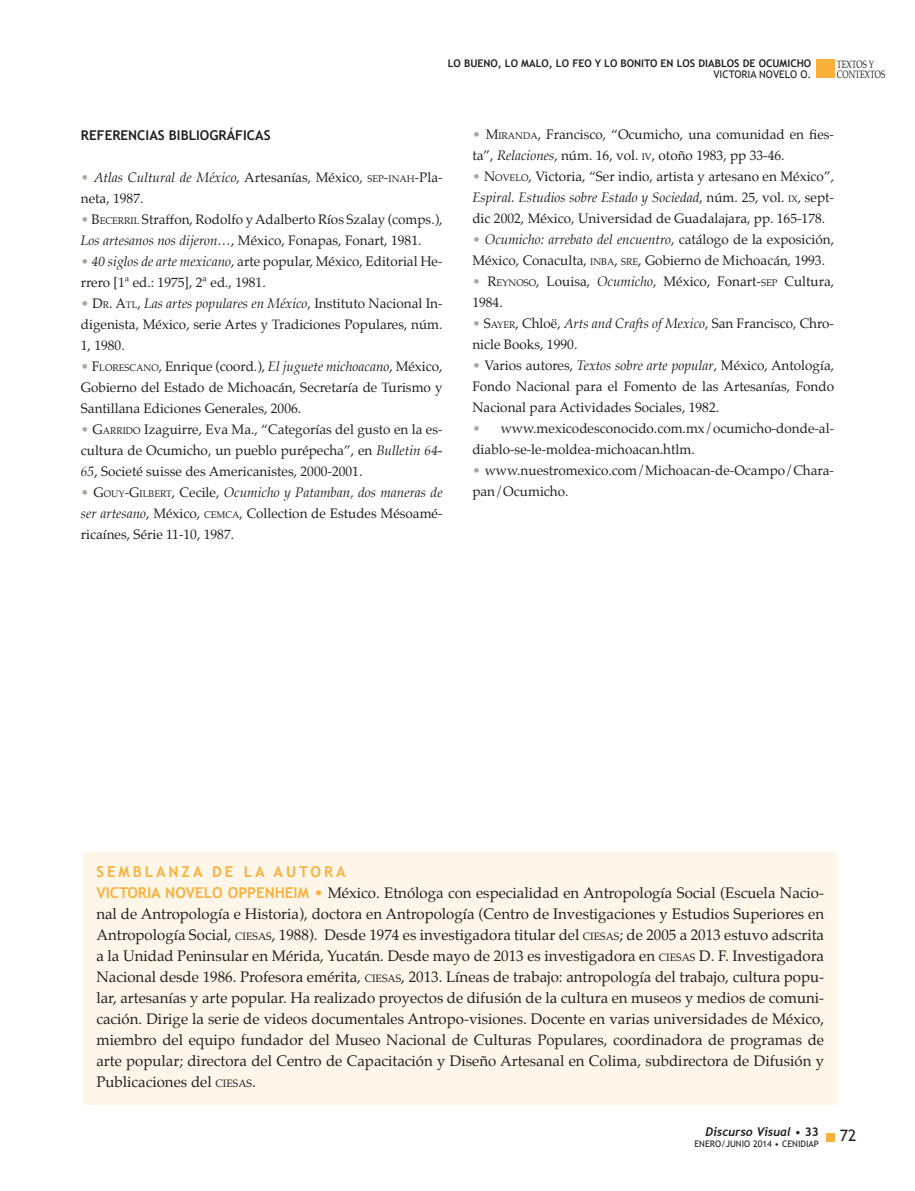
<style>
.page{position:relative;width:915px;height:1191px;background:#fff}
.page>*{position:absolute;margin:0;border:0;box-sizing:border-box;transform-origin:0 0}
.t1{font:15.75px "Trebuchet MS";color:#231f20}
.SEMBLANZA{font:15px/21px "Palatino";color:#231f20;text-align:justify}
.SEMBLANZA-2{font:700 15px "Trebuchet MS";letter-spacing:.2em;color:#fbb03b}
.TEXTO_sin_sangría{font:13.5px/21px "Palatino";color:#231f20}
.TEXTO_sin_sangría-2{font:700 13.5px "Trebuchet MS";color:#231f20}
.t2{font:italic 700 12px "Trebuchet";color:#231f20}
.t3{font:700 10.5px "Trebuchet MS";color:#231f20}
.t4{font:10.5px "Trebuchet MS";color:#231f20}
.t5{font:10.5px/10.9px "Palatino";color:#231f20;scale:.75 1}
.t6{font:9px "Trebuchet MS";color:#231f20}
.s1{color:#aba7a3}
.s2{font-style:italic}
.s3{font-size:9.45px}
.s4{font-style:inherit}
.s5{font-family:"Trebuchet MS";font-weight:700;color:#fbb03b}
.s6{color:#fbb03b}
.s7{font-size:10.5px}
.s8{font-family:"Trebuchet MS";font-weight:400;font-style:normal}
.s9{font-family:"Trebuchet MS";font-style:normal}
</style>
<div class="page">
<div style="left:825px;top:1133px;width:8px;height:8px;background:#fbb03b"></div>
<div style="left:815px;top:60px;width:18px;height:18px;background:#fbb03b"></div>
<div style="left:84px;top:851px;width:752px;height:253px;background:#fef6e8"></div>
<p class="t3" style="left:447px;top:57px;width:365px">LO BUENO, LO MALO, LO FEO Y LO BONITO EN LOS DIABLOS DE OCUMICHO</p>
<p class="t4" style="left:713px;top:68px;width:99px">VICTORIA NOVELO O.</p>
<p class="t5" style="left:836px;top:58px;width:66px">TEXTOS Y<br>CONTEXTOS</p>
<p class="TEXTO_sin_sangría-2" style="left:81px;top:127px;width:191px">REFERENCIAS BIBLIOGRÁFICAS</p>
<p class="TEXTO_sin_sangría" style="left:81px;top:167px;width:363px"><span class="s1">•</span> <span class="s2">Atlas Cultural de México</span>, Artesanías, México, <span class="s3">SEP</span><span class="s4">-</span><span class="s3">INAH</span>-Pla&shy;neta, 1987.</p>
<p class="TEXTO_sin_sangría" style="left:81px;top:209px;width:363px"><span class="s1">•</span> <span class="s4">B</span><span class="s3">ECERRIL</span> Straffon, Rodolfo y Adalberto Ríos Szalay (comps.),<br><span class="s2">Los artesanos nos dijeron…</span>, México, Fonapas, Fonart, 1981.</p>
<p class="TEXTO_sin_sangría" style="left:81px;top:251px;width:363px"><span class="s1">•</span> <span class="s2">40 siglos de arte mexicano</span>, arte popular, México, Editorial He&shy;rrero [1ª ed.: 1975], 2ª ed., 1981.</p>
<p class="TEXTO_sin_sangría" style="left:81px;top:293px;width:363px;text-align:justify"><span class="s1">•</span> <span class="s4">D</span><span class="s3">R</span><span class="s4">. A</span><span class="s3">TL</span>, <span class="s2">Las artes populares en México</span>, Instituto Nacional In&shy;digenista, México, serie Artes y Tradiciones Populares, núm.<br>1, 1980.</p>
<p class="TEXTO_sin_sangría" style="left:81px;top:356px;width:363px;text-align:justify"><span class="s1">•</span> <span class="s4">F</span><span class="s3">LORESCANO</span><span class="s4">,</span> Enrique (coord.), <span class="s2">El juguete michoacano</span>, México, Gobierno del Estado de Michoacán, Secretaría de Turismo y Santillana Ediciones Generales, 2006.</p>
<p class="TEXTO_sin_sangría" style="left:81px;top:419px;width:363px;text-align:justify"><span class="s1">•</span> <span class="s4">G</span><span class="s3">ARRIDO</span> Izaguirre<span class="s4">,</span> Eva Ma., “Categorías del gusto en la es&shy;cultura de Ocumicho, un pueblo purépecha”, en <span class="s2">Bulletin 64- 65</span>, Societé suisse des Americanistes, 2000-2001.</p>
<p class="TEXTO_sin_sangría" style="left:81px;top:482px;width:363px;text-align:justify"><span class="s1">•</span> <span class="s4">G</span><span class="s3">OUY</span><span class="s4">-G</span><span class="s3">ILBERT</span><span class="s4">,</span> Cecile, <span class="s2">Ocumicho y Patamban, dos maneras de ser artesano</span>, México, <span class="s3">CEMCA</span>, Collection de Estudes Mésoamé&shy;ricaínes, Série 11-10, 1987.</p>
<p class="TEXTO_sin_sangría" style="left:472px;top:124px;width:363px"><span class="s1">•</span> <span class="s4">M</span><span class="s3">IRANDA</span><span class="s4">,</span> Francisco, “Ocumicho, una comunidad en fies&shy;ta”, <span class="s2">Relaciones</span>, núm. 16, vol. <span class="s3">IV</span>, otoño 1983, pp 33-46.</p>
<p class="TEXTO_sin_sangría" style="left:472px;top:166px;width:363px;text-align:justify"><span class="s1">•</span> <span class="s4">N</span><span class="s3">OVELO</span><span class="s4">,</span> Victoria, “Ser indio, artista y artesano en México”, <span class="s2">Espiral. Estudios sobre Estado y Sociedad</span>, núm. 25, vol. <span class="s3">IX</span>, sept&shy;dic 2002, México, Universidad de Guadalajara, pp. 165-178.</p>
<p class="TEXTO_sin_sangría" style="left:472px;top:229px;width:363px"><span class="s1">•</span> <span class="s2">Ocumicho: arrebato del encuentro</span>, catálogo de la exposición,<br>México, Conaculta, <span class="s3">INBA</span><span class="s4">,</span> <span class="s3">SRE</span>, Gobierno de Michoacán, 1993.</p>
<p class="TEXTO_sin_sangría" style="left:472px;top:271px;width:363px"><span class="s1">•</span> <span class="s4">R</span><span class="s3">EYNOSO</span><span class="s4">,</span> Louisa, <span class="s2">Ocumicho</span>, México, Fonart-<span class="s3">SEP</span> Cultura,<br>1984.</p>
<p class="TEXTO_sin_sangría" style="left:472px;top:313px;width:363px"><span class="s1">•</span> <span class="s4">S</span><span class="s3">AYER</span><span class="s4">,</span> Chloë, <span class="s2">Arts and Crafts of Mexico</span>, San Francisco, Chro&shy;nicle Books, 1990.</p>
<p class="TEXTO_sin_sangría" style="left:472px;top:355px;width:363px;text-align:justify"><span class="s1">•</span> Varios autores, <span class="s2">Textos sobre arte popular</span>, México, Antología, Fondo Nacional para el Fomento de las Artesanías, Fondo Nacional para Actividades Sociales, 1982.</p>
<p class="TEXTO_sin_sangría" style="left:472px;top:418px;width:363px"><span class="s1">•</span> www.mexicodesconocido.com.mx/ocumicho-donde-al&shy;diablo-se-le-moldea-michoacan.htlm.</p>
<p class="TEXTO_sin_sangría" style="left:472px;top:460px;width:363px"><span class="s1">•</span> www.nuestromexico.com/Michoacan-de-Ocampo/Chara&shy;pan/Ocumicho.</p>
<p class="SEMBLANZA-2" style="left:96px;top:862px;width:251px">SEMBLANZA DE LA AUTORA</p>
<p class="SEMBLANZA" style="left:96px;top:882px;width:729px"><span class="s5">VICTORIA NOVELO OPPENHEIM</span> <span class="s6">•</span> México. Etnóloga con especialidad en Antropología Social (Escuela Nacio&shy;nal de Antropología e Historia), doctora en Antropología (Centro de Investigaciones y Estudios Superiores en Antropología Social, <span class="s7">CIESAS</span>, 1988). Desde 1974 es investigadora titular del <span class="s7">CIESAS</span>; de 2005 a 2013 estuvo adscrita a la Unidad Peninsular en Mérida, Yucatán. Desde mayo de 2013 es investigadora en <span class="s7">CIESAS</span> D. F. Investigadora Nacional desde 1986. Profesora emérita, <span class="s7">CIESAS</span>, 2013. Líneas de trabajo: antropología del trabajo, cultura popu&shy;lar, artesanías y arte popular. Ha realizado proyectos de difusión de la cultura en museos y medios de comuni&shy;cación. Dirige la serie de videos documentales Antropo-visiones. Docente en varias universidades de México, miembro del equipo fundador del Museo Nacional de Culturas Populares, coordinadora de programas de arte popular; directora del Centro de Capacitación y Diseño Artesanal en Colima, subdirectora de Difusión y Publicaciones del <span class="s7">CIESAS</span>.</p>
<p class="t2" style="left:705px;top:1124px;width:115px">Discurso Visual <span class="s8">•</span> <span class="s9">33</span></p>
<p class="t6" style="left:694px;top:1138px;width:126px">ENERO/JUNIO 2014 • CENIDIAP</p>
<p class="t1" style="left:839px;top:1126px;width:18px">72</p>
</div>
